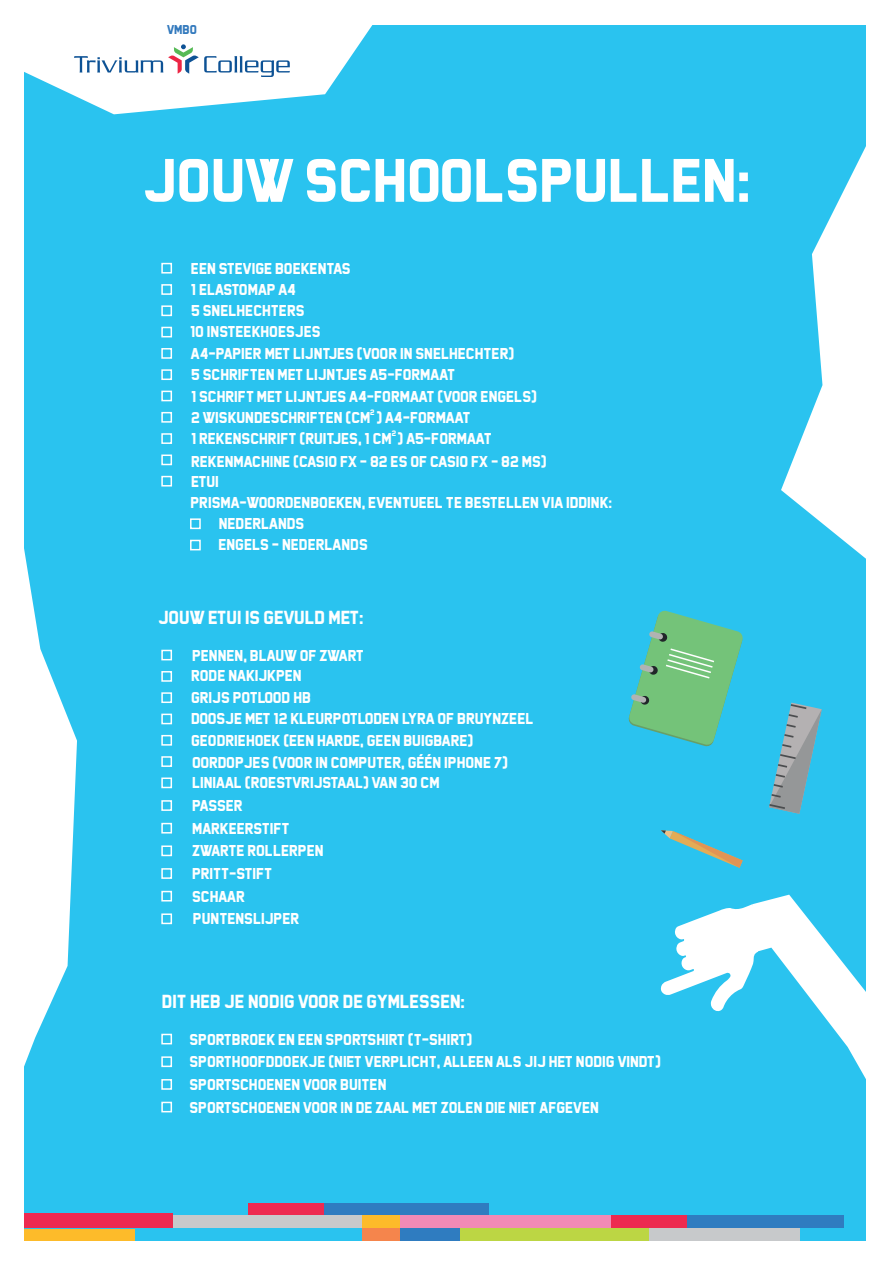
<style>
.page{position:relative;width:893px;height:1263px;background:#fff}
.page>*{position:absolute;margin:0;border:0;box-sizing:border-box;transform-origin:0 0}
.t1{font:58.5px "Nemesis Grant";color:#fff}
.t2{font:18px "Nemesis Grant";color:#fff}
.t3{font:15px "Nemesis Grant";color:#fff}
.t4{font:12.15px "Nemesis Grant";color:#3279bd}
.t5{font:7.5px "Nemesis Grant";color:#fff}
</style>
<div class="page">
<div style="left:24px;top:25px;width:842px;height:1215px;background:#2ac3ef"></div>
<svg style="left:781px;top:146px;width:85px;height:413px;fill:#fff"></svg>
<svg style="left:24px;top:548px;width:53px;height:519px;fill:#fff"></svg>
<svg style="left:24px;top:25px;width:349px;height:89px"></svg>
<svg style="left:742px;top:895px;width:124px;height:346px"></svg>
<svg style="left:661px;top:904px;width:97px;height:108px"></svg>
<div style="left:324px;top:1203px;width:164px;height:12px;background:#2f7cc0"></div>
<div style="left:248px;top:1203px;width:76px;height:12px;background:#ed2a50"></div>
<div style="left:361px;top:1215px;width:39px;height:13px;background:#fdbb2a"></div>
<div style="left:687px;top:1215px;width:157px;height:13px;background:#2f7cc0"></div>
<div style="left:173px;top:1215px;width:188px;height:13px;background:#c7c9cb"></div>
<div style="left:400px;top:1215px;width:211px;height:13px;background:#f28ab6"></div>
<div style="left:611px;top:1215px;width:76px;height:13px;background:#ed2a50"></div>
<div style="left:24px;top:1213px;width:149px;height:15px;background:#ed2a50"></div>
<div style="left:361px;top:1228px;width:39px;height:12px;background:#f5854c"></div>
<div style="left:423px;top:1228px;width:226px;height:12px;background:#bcd644"></div>
<div style="left:649px;top:1228px;width:151px;height:12px;background:#c7c9cb"></div>
<div style="left:24px;top:1228px;width:111px;height:12px;background:#fdbb2a"></div>
<div style="left:800px;top:1228px;width:66px;height:12px;background:#2ac3ef"></div>
<div style="left:400px;top:1228px;width:60px;height:12px;background:#2f7cc0"></div>
<div style="left:161px;top:263px;width:11px;height:11px;border:2px solid #fff"></div>
<div style="left:161px;top:284px;width:11px;height:11px;border:2px solid #fff"></div>
<div style="left:161px;top:305px;width:11px;height:11px;border:2px solid #fff"></div>
<div style="left:161px;top:327px;width:11px;height:10px;border:2px solid #fff"></div>
<div style="left:161px;top:348px;width:11px;height:11px;border:2px solid #fff"></div>
<div style="left:161px;top:369px;width:11px;height:11px;border:2px solid #fff"></div>
<div style="left:161px;top:391px;width:11px;height:10px;border:2px solid #fff"></div>
<div style="left:161px;top:412px;width:11px;height:11px;border:2px solid #fff"></div>
<div style="left:161px;top:433px;width:11px;height:11px;border:2px solid #fff"></div>
<div style="left:161px;top:454px;width:11px;height:11px;border:2px solid #fff"></div>
<div style="left:161px;top:476px;width:11px;height:10px;border:2px solid #fff"></div>
<div style="left:190px;top:518px;width:11px;height:11px;border:2px solid #fff"></div>
<div style="left:190px;top:540px;width:11px;height:10px;border:2px solid #fff"></div>
<div style="left:161px;top:650px;width:11px;height:10px;border:2px solid #fff"></div>
<div style="left:161px;top:671px;width:11px;height:11px;border:2px solid #fff"></div>
<div style="left:161px;top:692px;width:11px;height:11px;border:2px solid #fff"></div>
<div style="left:161px;top:714px;width:11px;height:10px;border:2px solid #fff"></div>
<div style="left:161px;top:735px;width:11px;height:11px;border:2px solid #fff"></div>
<div style="left:161px;top:756px;width:11px;height:11px;border:2px solid #fff"></div>
<div style="left:161px;top:777px;width:11px;height:11px;border:2px solid #fff"></div>
<div style="left:161px;top:800px;width:11px;height:11px;border:2px solid #fff"></div>
<div style="left:161px;top:823px;width:11px;height:10px;border:2px solid #fff"></div>
<div style="left:161px;top:845px;width:11px;height:11px;border:2px solid #fff"></div>
<div style="left:161px;top:868px;width:11px;height:11px;border:2px solid #fff"></div>
<div style="left:161px;top:891px;width:11px;height:10px;border:2px solid #fff"></div>
<div style="left:161px;top:913px;width:11px;height:11px;border:2px solid #fff"></div>
<div style="left:161px;top:1034px;width:11px;height:10px;border:2px solid #fff"></div>
<div style="left:161px;top:1056px;width:11px;height:11px;border:2px solid #fff"></div>
<div style="left:161px;top:1079px;width:11px;height:11px;border:2px solid #fff"></div>
<div style="left:161px;top:1102px;width:11px;height:10px;border:2px solid #fff"></div>
<svg style="left:661px;top:830px;width:82px;height:38px"></svg>
<svg style="left:769px;top:703px;width:53px;height:111px"></svg>
<svg style="left:628px;top:610px;width:115px;height:137px"></svg>
<p class="t4" style="left:167px;top:22px;width:31px">VMBO</p>
<p class="t1" style="left:142px;top:146px;width:610px">JOUW SCHOOLSPULLEN:</p>
<p class="t3" style="left:191px;top:260px;width:161px">EEN STEVIGE BOEKENTAS</p>
<p class="t3" style="left:191px;top:281px;width:107px">1 ELASTOMAP A4</p>
<p class="t3" style="left:191px;top:302px;width:115px">5 SNELHECHTERS</p>
<p class="t3" style="left:190px;top:323px;width:132px">10 INSTEEKHOESJES</p>
<p class="t3" style="left:191px;top:344px;width:325px">A4-PAPIER MET LIJNTJES (VOOR IN SNELHECHTER)</p>
<p class="t3" style="left:191px;top:366px;width:266px">5 SCHRIFTEN MET LIJNTJES A5-FORMAAT</p>
<p class="t3" style="left:191px;top:387px;width:347px">1 SCHRIFT MET LIJNTJES A4-FORMAAT (VOOR ENGELS)</p>
<p class="t3" style="left:191px;top:409px;width:281px">2 WISKUNDESCHRIFTEN (CM ) A4-FORMAAT</p>
<p class="t3" style="left:191px;top:430px;width:302px">1 REKENSCHRIFT (RUITJES, 1 CM ) A5-FORMAAT</p>
<p class="t3" style="left:191px;top:453px;width:357px">REKENMACHINE (CASIO FX - 82 ES OF CASIO FX - 82 MS)</p>
<p class="t3" style="left:190px;top:494px;width:423px">PRISMA-WOORDENBOEKEN, EVENTUEEL TE BESTELLEN VIA IDDINK:</p>
<p class="t3" style="left:219px;top:515px;width:87px">NEDERLANDS</p>
<p class="t3" style="left:218px;top:536px;width:151px">ENGELS - NEDERLANDS</p>
<p class="t5" style="left:370px;top:408px;width:6px">2</p>
<p class="t5" style="left:392px;top:429px;width:6px">2</p>
<p class="t3" style="left:191px;top:472px;width:29px">ETUI</p>
<p class="t2" style="left:158px;top:607px;width:207px">JOUW ETUI IS GEVULD MET:</p>
<p class="t3" style="left:192px;top:647px;width:173px">PENNEN, BLAUW OF ZWART</p>
<p class="t3" style="left:191px;top:667px;width:112px">RODE NAKIJKPEN</p>
<p class="t3" style="left:191px;top:688px;width:121px">GRIJS POTLOOD HB</p>
<p class="t3" style="left:191px;top:710px;width:344px">DOOSJE MET 12 KLEURPOTLODEN LYRA OF BRUYNZEEL</p>
<p class="t3" style="left:191px;top:731px;width:284px">GEODRIEHOEK (EEN HARDE, GEEN BUIGBARE)</p>
<p class="t3" style="left:192px;top:753px;width:317px">OORDOPJES (VOOR IN COMPUTER, GÉÉN IPHONE 7)</p>
<p class="t3" style="left:192px;top:774px;width:249px">LINIAAL (ROESTVRIJSTAAL) VAN 30 CM</p>
<p class="t3" style="left:192px;top:797px;width:52px">PASSER</p>
<p class="t3" style="left:192px;top:819px;width:99px">MARKEERSTIFT</p>
<p class="t3" style="left:192px;top:842px;width:133px">ZWARTE ROLLERPEN</p>
<p class="t3" style="left:192px;top:865px;width:82px">PRITT-STIFT</p>
<p class="t3" style="left:192px;top:887px;width:54px">SCHAAR</p>
<p class="t3" style="left:193px;top:910px;width:108px">PUNTENSLIJPER</p>
<p class="t2" style="left:162px;top:991px;width:305px">DIT HEB JE NODIG VOOR DE GYMLESSEN:</p>
<p class="t3" style="left:189px;top:1030px;width:284px">SPORTBROEK EN EEN SPORTSHIRT (T-SHIRT)</p>
<p class="t3" style="left:189px;top:1053px;width:473px">SPORTHOOFDDOEKJE (NIET VERPLICHT, ALLEEN ALS JIJ HET NODIG VINDT)</p>
<p class="t3" style="left:189px;top:1076px;width:199px">SPORTSCHOENEN VOOR BUITEN</p>
<p class="t3" style="left:189px;top:1098px;width:411px">SPORTSCHOENEN VOOR IN DE ZAAL MET ZOLEN DIE NIET AFGEVEN</p>
</div>
